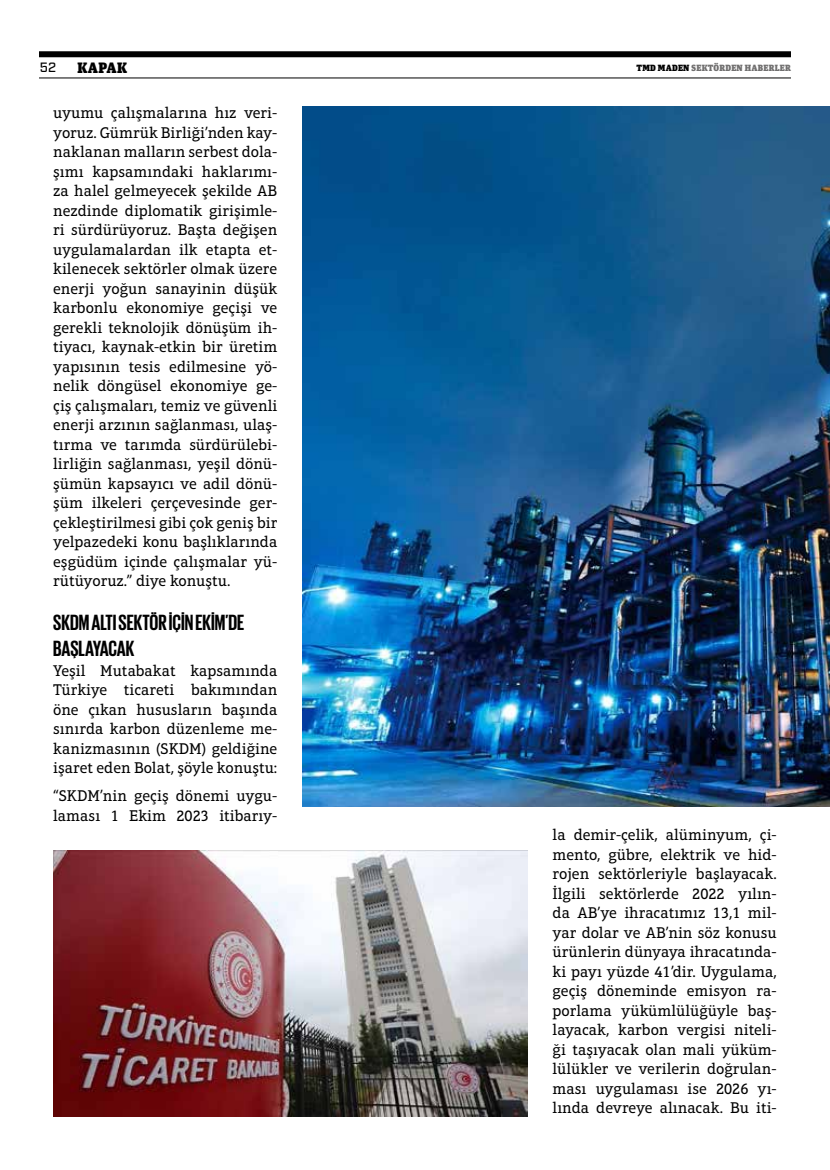
<style>
.page{position:relative;width:830px;height:1170px;background:#fff}
.page>*{position:absolute;margin:0;border:0;box-sizing:border-box;transform-origin:0 0}
.t1{font:700 22.5px/26.4px "Giorgio Sans";color:#000}
.t2{font:15.75px/19.5px "Aptifer Slab LT Pro";color:#000;text-align:justify}
.t3{font:900 15px "Unit Slab Pro";letter-spacing:.02em;color:#000}
.t4{font:500 13.5px "Industry";color:#000}
.t5{font:900 9px "Unit Slab Pro";letter-spacing:.02em;color:#706f6f}
.s1{color:#000}
</style>
<div class="page">
<img style="left:53px;top:850px;width:474px;height:266px">
<img style="left:303px;top:106px;width:526px;height:700px">
<div style="left:39px;top:51px;width:751px;height:6px;background:#000"></div>
<hr style="left:39px;top:78px;width:751px;height:1px;background:#000">
<p class="t4" style="left:40px;top:60px;width:18px">52</p>
<p class="t3" style="left:77px;top:57px;width:51px">KAPAK</p>
<p class="t5" style="left:636px;top:61px;width:156px"><span class="s1">TMD MADEN</span> SEKTÖRDEN HABERLER</p>
<p class="t2" style="left:53px;top:103px;width:225px">uyumu çalışmalarına hız veri&shy;yoruz. Gümrük Birliği’nden kay&shy;naklanan malların serbest dola&shy;şımı kapsamındaki haklarımı&shy;za halel gelmeyecek şekilde AB nezdinde diplomatik girişimle&shy;ri sürdürüyoruz. Başta değişen uygulamalardan ilk etapta et&shy;kilenecek sektörler olmak üzere enerji yoğun sanayinin düşük karbonlu ekonomiye geçişi ve gerekli teknolojik dönüşüm ih&shy;tiyacı, kaynak-etkin bir üretim yapısının tesis edilmesine yö&shy;nelik döngüsel ekonomiye ge&shy;çiş çalışmaları, temiz ve güvenli enerji arzının sağlanması, ulaş&shy;tırma ve tarımda sürdürülebi&shy;lirliğin sağlanması, yeşil dönü&shy;şümün kapsayıcı ve adil dönü&shy;şüm ilkeleri çerçevesinde ger&shy;çekleştirilmesi gibi çok geniş bir yelpazedeki konu başlıklarında eşgüdüm içinde çalışmalar yü&shy;rütüyoruz.” diye konuştu.</p>
<h1 class="t1" style="left:53px;top:608px;width:193px">SKDM ALTI SEKTÖR IÇIN EKIM’DE<br>BAŞLAYACAK</h1>
<p class="t2" style="left:53px;top:660px;width:225px">Yeşil Mutabakat kapsamında Türkiye ticareti bakımından öne çıkan hususların başında sınırda karbon düzenleme me&shy;kanizmasının (SKDM) geldiğine işaret eden Bolat, şöyle konuştu:</p>
<p class="t2" style="left:53px;top:786px;width:225px">“SKDM’nin geçiş dönemi uygu&shy;laması 1 Ekim 2023 itibarıy-</p>
<p class="t2" style="left:552px;top:825px;width:225px">la demir-çelik, alüminyum, çi&shy;mento, gübre, elektrik ve hid&shy;rojen sektörleriyle başlayacak.<br>İlgili sektörlerde 2022 yılın&shy;da AB’ye ihracatımız 13,1 mil&shy;yar dolar ve AB’nin söz konusu ürünlerin dünyaya ihracatında&shy;ki payı yüzde 41’dir. Uygulama, geçiş döneminde emisyon ra&shy;porlama yükümlülüğüyle baş&shy;layacak, karbon vergisi niteli&shy;ği taşıyacak olan mali yüküm&shy;lülükler ve verilerin doğrulan&shy;ması uygulaması ise 2026 yı&shy;lında devreye alınacak. Bu iti-</p>
</div>
